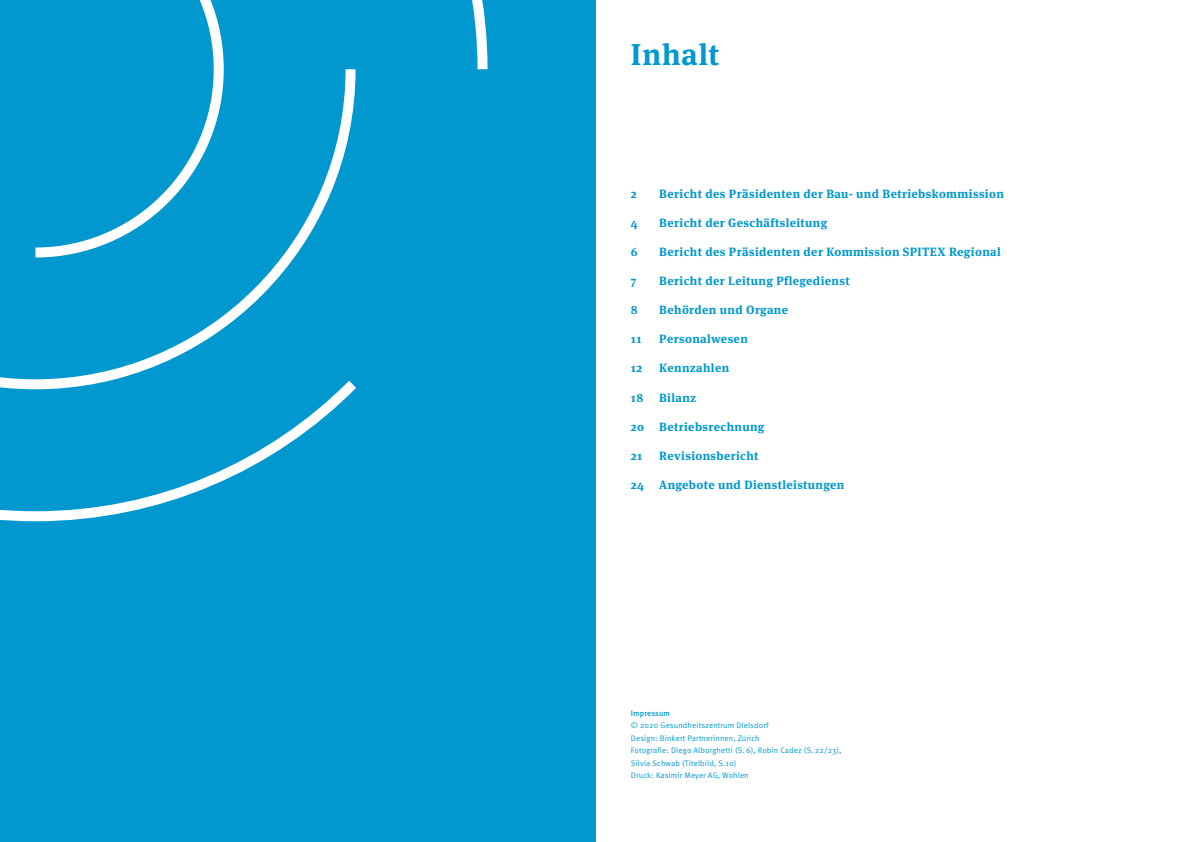
<style>
.page{position:relative;width:1191px;height:842px;background:#fff}
.page>*{position:absolute;margin:0;border:0;box-sizing:border-box;transform-origin:0 0}
.t1{font:700 30px "Meta Serif OT";letter-spacing:.03em;color:#0098ce}
.t2{font:700 12px "Meta Serif OT";letter-spacing:.03em;color:#0098ce}
.t3{font:8px/12.5px "Meta OT Norm";letter-spacing:.015em;color:#0098ce}
.t4{font:500 8px "Meta";letter-spacing:.015em;color:#0098ce}
</style>
<div class="page">
<div style="left:0;top:0;width:595px;height:842px;background:#0098ce"></div>
<svg style="left:0;top:0;width:488px;height:522px"></svg>
<h1 class="t1" style="left:631px;top:36px;width:90px">Inhalt</h1>
<p class="t2" style="left:631px;top:187px;width:7px">2</p>
<p class="t2" style="left:659px;top:187px;width:346px">Bericht des Präsidenten der Bau- und Betriebskommission</p>
<p class="t2" style="left:631px;top:216px;width:8px">4</p>
<p class="t2" style="left:659px;top:216px;width:169px">Bericht der Geschäftsleitung</p>
<p class="t2" style="left:631px;top:245px;width:8px">6</p>
<p class="t2" style="left:659px;top:245px;width:343px">Bericht des Präsidenten der Kommission SPITEX Regional</p>
<p class="t2" style="left:631px;top:274px;width:7px">7</p>
<p class="t2" style="left:659px;top:274px;width:192px">Bericht der Leitung Pflegedienst</p>
<p class="t2" style="left:631px;top:303px;width:8px">8</p>
<p class="t2" style="left:659px;top:303px;width:130px">Behörden und Organe</p>
<p class="t2" style="left:631px;top:332px;width:12px">11</p>
<p class="t2" style="left:659px;top:332px;width:90px">Personalwesen</p>
<p class="t2" style="left:631px;top:361px;width:13px">12</p>
<p class="t2" style="left:659px;top:361px;width:71px">Kennzahlen</p>
<p class="t2" style="left:631px;top:390px;width:14px">18</p>
<p class="t2" style="left:659px;top:390px;width:38px">Bilanz</p>
<p class="t2" style="left:631px;top:419px;width:15px">20</p>
<p class="t2" style="left:659px;top:419px;width:107px">Betriebsrechnung</p>
<p class="t2" style="left:631px;top:448px;width:13px">21</p>
<p class="t2" style="left:659px;top:448px;width:101px">Revisionsbericht</p>
<p class="t2" style="left:631px;top:477px;width:14px">24</p>
<p class="t2" style="left:659px;top:477px;width:187px">Angebote und Dienstleistungen</p>
<p class="t4" style="left:631px;top:708px;width:40px">Impressum</p>
<p class="t3" style="left:631px;top:719px;width:212px">© 2020 Gesundheitszentrum DIelsdorf<br>Design: Binkert Partnerinnen, Zürich<br>Fotografie: Diego Alborghetti (S. 6), Robin Cadez (S. 22/23), Silvia Schwab (Titelbild, S.10)<br>Druck: Kasimir Meyer AG, Wohlen</p>
</div>
